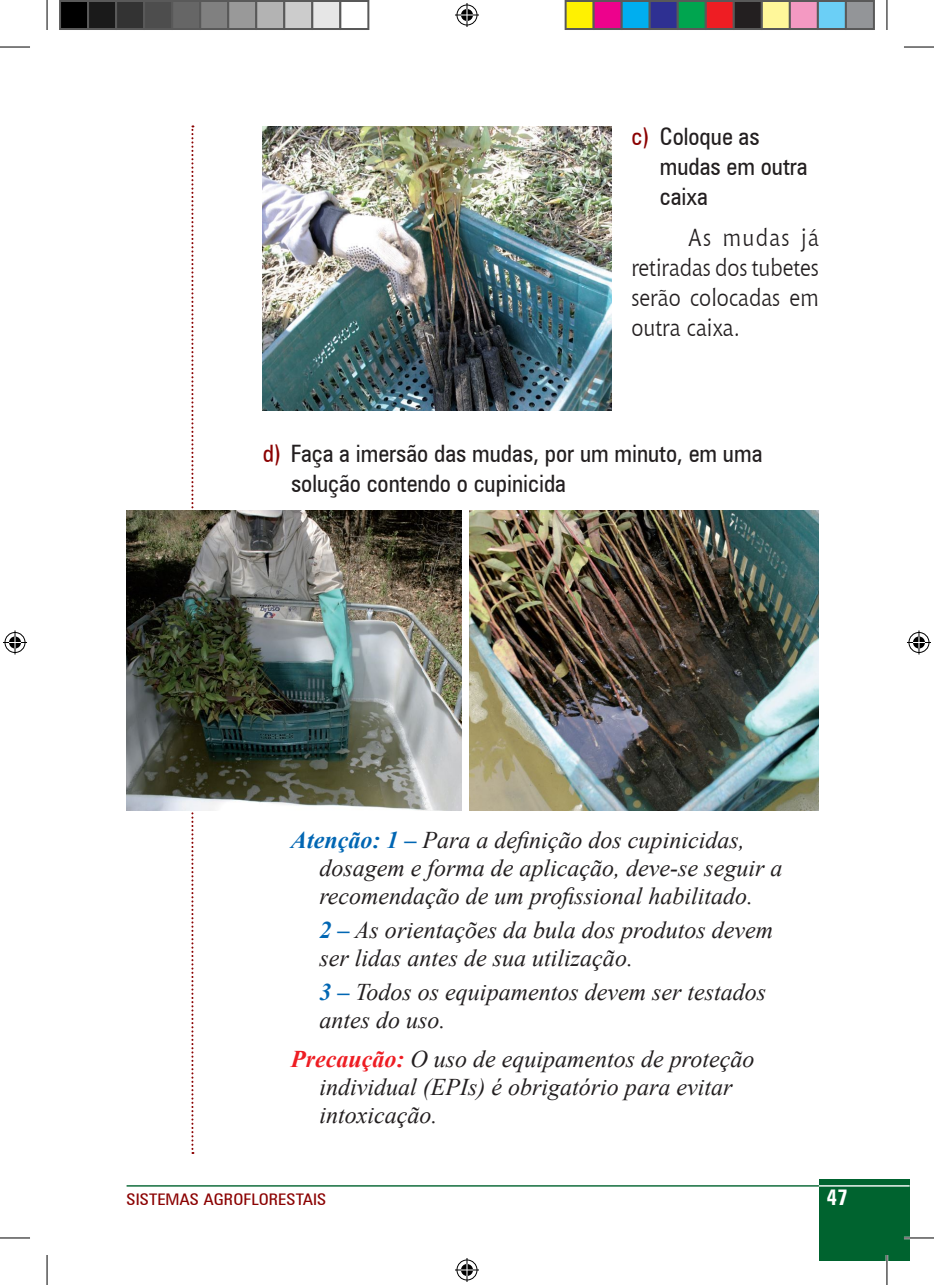
<style>
.page{position:relative;width:934px;height:1285px;background:#fff}
.page>*{position:absolute;margin:0;border:0;box-sizing:border-box;transform-origin:0 0}
.t1{font:italic 24px/28px "Times New Roman";color:#231f20}
.t2{font:condensed 24px/30px "Zurich BT";color:#231f20}
.t3{font:24px/30px "Chianti BT";color:#231f20;text-align:justify;scale:.9 1}
.t4{font:700 condensed 22px "Zurich BT";color:#fff}
.t5{font:condensed 16px "Zurich BT";color:#8b0202;scale:1.1 1}
.s1{color:#8b0202}
.s2{font-weight:700;color:#0166b3}
.s3{font-weight:700;color:#ee1d23}
</style>
<div class="page">
<svg style="left:191px;top:125px;width:2px;height:1029px"></svg>
<hr style="left:126px;top:1185px;width:692px;height:1px;background:#00632f">
<div style="left:818px;top:1179px;width:91px;height:81px;background:#00632f"></div>
<hr style="left:818px;top:1185px;width:91px;height:1px;background:#fff">
<img style="left:262px;top:126px;width:349px;height:284px">
<img style="left:469px;top:510px;width:349px;height:301px">
<img style="left:126px;top:510px;width:335px;height:301px">
<hr style="left:903px;top:1236px;width:30px;height:3px;background:#fff">
<hr style="left:885px;top:1255px;width:2px;height:30px;background:#fff">
<hr style="left:0;top:47px;width:30px;height:1px;background:#000">
<hr style="left:903px;top:47px;width:30px;height:1px;background:#000">
<hr style="left:0;top:1237px;width:30px;height:1px;background:#000">
<hr style="left:903px;top:1237px;width:30px;height:1px;background:#000">
<hr style="left:47px;top:0;width:1px;height:30px;background:#000">
<hr style="left:47px;top:1255px;width:1px;height:30px;background:#000">
<hr style="left:886px;top:0;width:1px;height:30px;background:#000">
<hr style="left:886px;top:1255px;width:1px;height:30px;background:#000">
<svg style="left:455px;top:3px;width:24px;height:24px"></svg>
<svg style="left:455px;top:1258px;width:24px;height:24px"></svg>
<svg style="left:3px;top:630px;width:24px;height:24px"></svg>
<svg style="left:907px;top:630px;width:23px;height:24px"></svg>
<div style="left:60px;top:1px;width:28px;height:28px;background:#000"></div>
<div style="left:59px;top:0;width:30px;height:30px;border:2px solid #595959"></div>
<div style="left:88px;top:1px;width:28px;height:28px;background:#1a1a1a"></div>
<div style="left:87px;top:0;width:30px;height:30px;border:2px solid #595959"></div>
<div style="left:116px;top:1px;width:28px;height:28px;background:#333"></div>
<div style="left:115px;top:0;width:30px;height:30px;border:2px solid #595959"></div>
<div style="left:144px;top:1px;width:28px;height:28px;background:#4d4d4d"></div>
<div style="left:143px;top:0;width:30px;height:30px;border:2px solid #595959"></div>
<div style="left:172px;top:1px;width:28px;height:28px;background:#666"></div>
<div style="left:171px;top:0;width:30px;height:30px;border:2px solid #595959"></div>
<div style="left:200px;top:1px;width:28px;height:28px;background:#808080"></div>
<div style="left:199px;top:0;width:30px;height:30px;border:2px solid #595959"></div>
<div style="left:228px;top:1px;width:28px;height:28px;background:#999"></div>
<div style="left:227px;top:0;width:30px;height:30px;border:2px solid #595959"></div>
<div style="left:256px;top:1px;width:28px;height:28px;background:#b3b3b3"></div>
<div style="left:255px;top:0;width:30px;height:30px;border:2px solid #595959"></div>
<div style="left:284px;top:1px;width:28px;height:28px;background:#ccc"></div>
<div style="left:283px;top:0;width:30px;height:30px;border:2px solid #595959"></div>
<div style="left:312px;top:1px;width:28px;height:28px;background:#e6e6e6"></div>
<div style="left:311px;top:0;width:30px;height:30px;border:2px solid #595959"></div>
<div style="left:339px;top:0;width:30px;height:30px;border:2px solid #595959"></div>
<div style="left:565px;top:1px;width:28px;height:28px;background:#fff101"></div>
<div style="left:564px;top:0;width:30px;height:30px;border:2px solid #595959"></div>
<div style="left:593px;top:1px;width:28px;height:28px;background:#ed028c"></div>
<div style="left:592px;top:0;width:30px;height:30px;border:2px solid #595959"></div>
<div style="left:621px;top:1px;width:28px;height:28px;background:#00aeef"></div>
<div style="left:620px;top:0;width:30px;height:30px;border:2px solid #595959"></div>
<div style="left:649px;top:1px;width:28px;height:28px;background:#2e3092"></div>
<div style="left:648px;top:0;width:30px;height:30px;border:2px solid #595959"></div>
<div style="left:677px;top:1px;width:28px;height:28px;background:#00a54f"></div>
<div style="left:676px;top:0;width:30px;height:30px;border:2px solid #595959"></div>
<div style="left:705px;top:1px;width:28px;height:28px;background:#ee1d23"></div>
<div style="left:704px;top:0;width:30px;height:30px;border:2px solid #595959"></div>
<div style="left:733px;top:1px;width:28px;height:28px;background:#231f20"></div>
<div style="left:732px;top:0;width:30px;height:30px;border:2px solid #595959"></div>
<div style="left:761px;top:1px;width:28px;height:28px;background:#fff79a"></div>
<div style="left:760px;top:0;width:30px;height:30px;border:2px solid #595959"></div>
<div style="left:789px;top:1px;width:28px;height:28px;background:#f499c2"></div>
<div style="left:788px;top:0;width:30px;height:30px;border:2px solid #595959"></div>
<div style="left:817px;top:1px;width:28px;height:28px;background:#6bcff6"></div>
<div style="left:816px;top:0;width:30px;height:30px;border:2px solid #595959"></div>
<div style="left:845px;top:1px;width:28px;height:28px;background:#939598"></div>
<div style="left:844px;top:0;width:30px;height:30px;border:2px solid #595959"></div>
<p class="t2" style="left:659px;top:121px;width:149px;text-indent:-28px"><span class="s1">c)</span> Coloque as mudas em outra caixa</p>
<p class="t3" style="left:631px;top:222px;width:210px;text-indent:57px">As mudas já retiradas dos tubetes serão colocadas em outra caixa.</p>
<p class="t2" style="left:291px;top:438px;width:472px;text-indent:-28px"><span class="s1">d)</span> Faça a imersão das mudas, por um minuto, em uma solução contendo o cupinicida</p>
<p class="t1" style="left:319px;top:826px;width:464px;text-indent:-28px"><span class="s2">Atenção: 1 –</span> Para a definição dos cupinicidas, dosagem e forma de aplicação, deve-se seguir a recomendação de um profissional habilitado.</p>
<p class="t1" style="left:319px;top:915px;width:455px"><span class="s2">2 –</span> As orientações da bula dos produtos devem ser lidas antes de sua utilização.</p>
<p class="t1" style="left:319px;top:977px;width:448px"><span class="s2">3 –</span> Todos os equipamentos devem ser testados antes do uso.</p>
<p class="t1" style="left:319px;top:1044px;width:436px;text-indent:-28px"><span class="s3">Precaução:</span> O uso de equipamentos de proteção individual (EPIs) é obrigatório para evitar intoxicação.</p>
<p class="t5" style="left:126px;top:1189px;width:183px">SISTEMAS AGROFLORESTAIS</p>
<p class="t4" style="left:826px;top:1184px;width:23px">47</p>
</div>
